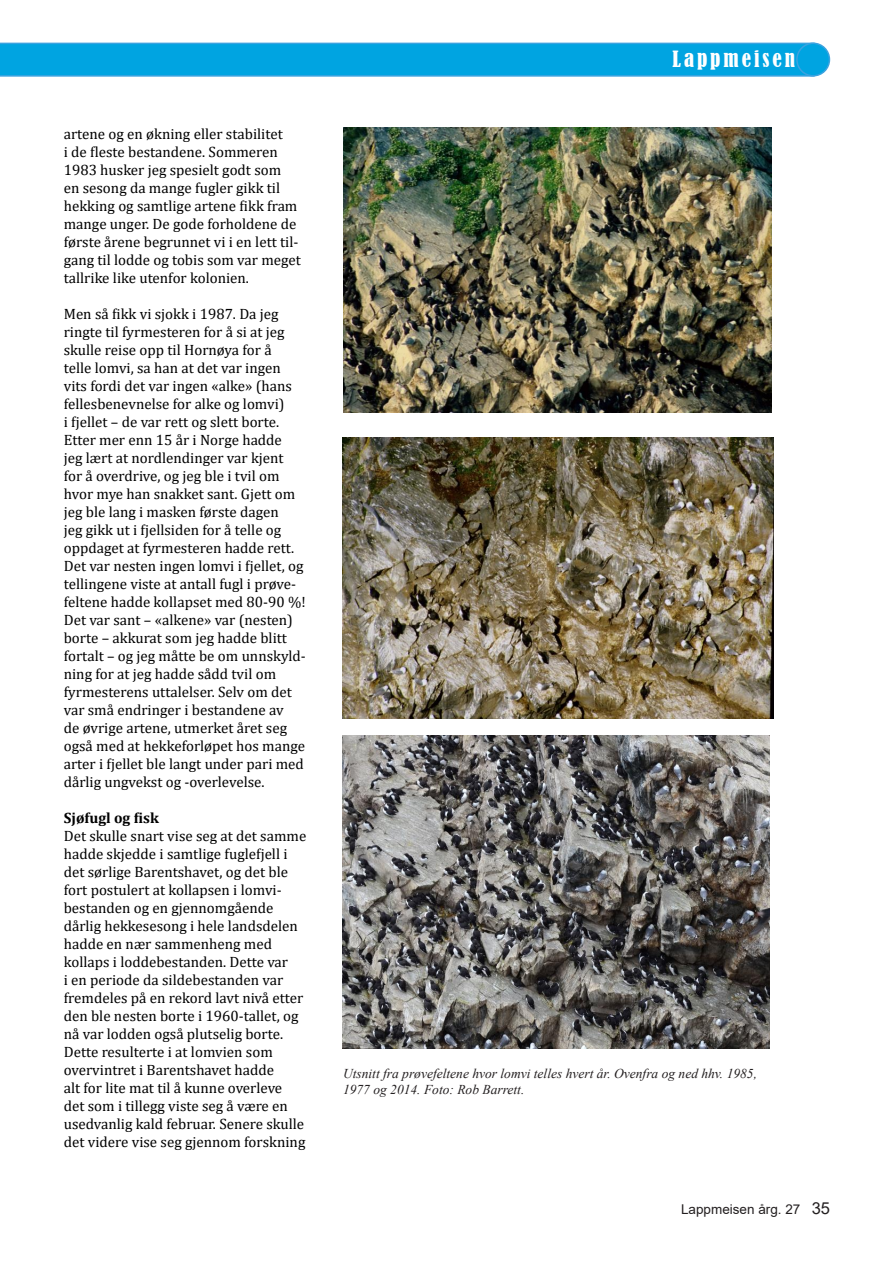
<style>
.page{position:relative;width:893px;height:1263px;background:#fff}
.page>*{position:absolute;margin:0;border:0;box-sizing:border-box;transform-origin:0 0}
.t1{font:condensed 21px "Bernard";letter-spacing:.14em;color:#fff}
.Body_Text{font:15px/18px "Cambria";color:#000}
.Body_Text-2{font:700 15px "Cambria";color:#000}
.BILDE{font:italic 13.5px/16.2px "Times New Roman";color:#231f20}
.t2{font:13.5px "Arial";color:#231f20}
.s1{font-size:16.5px}
</style>
<div class="page">
<svg style="left:0;top:43px;width:809px;height:34px"></svg>
<div style="left:797px;top:43px;width:32px;height:33px;background:#00a4e1;border-radius:50%"></div>
<div style="left:796px;top:43px;width:34px;height:34px;border:2px solid #3ca2df;border-radius:50%"></div>
<img style="left:343px;top:128px;width:428px;height:285px">
<img style="left:342px;top:437px;width:432px;height:281px">
<img style="left:342px;top:735px;width:428px;height:314px">
<p class="Body_Text" style="left:64px;top:125px;width:239px">artene og en økning eller stabilitet<br>i de fleste bestandene. Sommeren 1983 husker jeg spesielt godt som<br>en sesong da mange fugler gikk til hekking og samtlige artene fikk fram mange unger. De gode forholdene de første årene begrunnet vi i en lett til&shy;gang til lodde og tobis som var meget tallrike like utenfor kolonien.</p>
<p class="Body_Text" style="left:64px;top:305px;width:243px">Men så fikk vi sjokk i 1987. Da jeg ringte til fyrmesteren for å si at jeg skulle reise opp til Hornøya for å<br>telle lomvi, sa han at det var ingen vits fordi det var ingen «alke» (hans fellesbenevnelse for alke og lomvi)<br>i fjellet – de var rett og slett borte.<br>Etter mer enn 15 år i Norge hadde<br>jeg lært at nordlendinger var kjent for å overdrive, og jeg ble i tvil om hvor mye han snakket sant. Gjett om jeg ble lang i masken første dagen<br>jeg gikk ut i fjellsiden for å telle og oppdaget at fyrmesteren hadde rett.<br>Det var nesten ingen lomvi i fjellet, og tellingene viste at antall fugl i prøve&shy;feltene hadde kollapset med 80-90 %!<br>Det var sant – «alkene» var (nesten) borte – akkurat som jeg hadde blitt fortalt – og jeg måtte be om unnskyld&shy;ning for at jeg hadde sådd tvil om fyrmesterens uttalelser. Selv om det var små endringer i bestandene av<br>de øvrige artene, utmerket året seg også med at hekkeforløpet hos mange arter i fjellet ble langt under pari med dårlig ungvekst og -overlevelse.</p>
<p class="Body_Text-2" style="left:64px;top:808px;width:97px">Sjøfugl og fisk</p>
<p class="Body_Text" style="left:64px;top:827px;width:244px">Det skulle snart vise seg at det samme hadde skjedde i samtlige fuglefjell i det sørlige Barentshavet, og det ble fort postulert at kollapsen i lomvi&shy;bestanden og en gjennomgående dårlig hekkesesong i hele landsdelen hadde en nær sammenheng med kollaps i loddebestanden. Dette var<br>i en periode da sildebestanden var fremdeles på en rekord lavt nivå etter den ble nesten borte i 1960-tallet, og nå var lodden også plutselig borte.<br>Dette resulterte i at lomvien som overvintret i Barentshavet hadde<br>alt for lite mat til å kunne overleve det som i tillegg viste seg å være en usedvanlig kald februar. Senere skulle det videre vise seg gjennom forskning</p>
<h1 class="t1" style="left:673px;top:47px;width:124px">Lappmeisen</h1>
<p class="BILDE" style="left:343px;top:1065px;width:416px">Utsnitt fra prøvefeltene hvor lomvi telles hvert år. Ovenfra og ned hhv. 1985,<br>1977 og 2014. Foto: Rob Barrett.</p>
<p class="t2" style="left:681px;top:1200px;width:150px">Lappmeisen årg. 27 <span class="s1">35</span></p>
</div>
